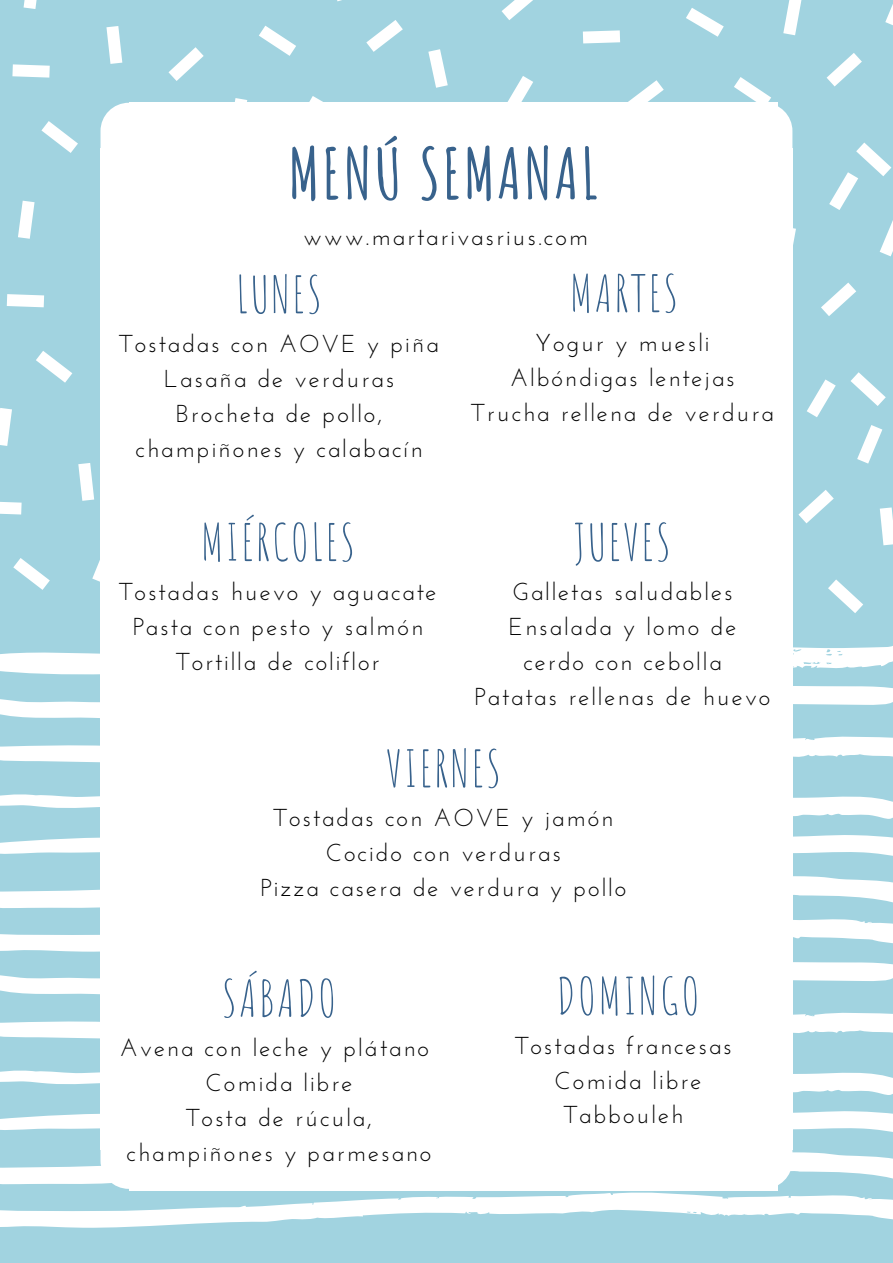
<style>
.page{position:relative;width:893px;height:1263px;background:#a1d3e0}
.page>*{position:absolute;margin:0;border:0;box-sizing:border-box;transform-origin:0 0}
.t1{font:700 69.6px "Amatic SC";letter-spacing:.03em;color:#38628c}
.t2{font:50.25px "Amatic SC";letter-spacing:.04em;color:#38628c}
.t3{font:24.45px/35px "Josefin Sans";letter-spacing:.08em;color:#000;text-align:center}
</style>
<div class="page">
<svg style="left:0;top:735px;width:893px;height:31px"></svg>
<svg style="left:0;top:831px;width:893px;height:27px"></svg>
<svg style="left:0;top:915px;width:893px;height:37px"></svg>
<svg style="left:0;top:789px;width:893px;height:30px"></svg>
<svg style="left:0;top:869px;width:893px;height:40px"></svg>
<svg style="left:0;top:645px;width:893px;height:76px"></svg>
<svg style="left:0;top:1011px;width:893px;height:31px"></svg>
<svg style="left:0;top:1107px;width:893px;height:28px"></svg>
<svg style="left:0;top:1065px;width:893px;height:30px"></svg>
<svg style="left:0;top:960px;width:893px;height:37px"></svg>
<svg style="left:507px;top:76px;width:26px;height:26px"></svg>
<svg style="left:827px;top:53px;width:35px;height:33px"></svg>
<svg style="left:783px;top:0;width:19px;height:35px"></svg>
<svg style="left:686px;top:8px;width:38px;height:29px"></svg>
<svg style="left:885px;top:4px;width:8px;height:21px"></svg>
<svg style="left:583px;top:30px;width:37px;height:13px"></svg>
<svg style="left:502px;top:0;width:31px;height:20px"></svg>
<svg style="left:628px;top:80px;width:36px;height:22px"></svg>
<svg style="left:428px;top:49px;width:20px;height:39px"></svg>
<svg style="left:259px;top:26px;width:37px;height:30px"></svg>
<svg style="left:106px;top:26px;width:16px;height:38px"></svg>
<svg style="left:168px;top:47px;width:36px;height:34px"></svg>
<svg style="left:235px;top:98px;width:12px;height:4px"></svg>
<svg style="left:309px;top:96px;width:14px;height:6px"></svg>
<svg style="left:41px;top:121px;width:37px;height:32px"></svg>
<svg style="left:366px;top:20px;width:37px;height:32px"></svg>
<svg style="left:24px;top:0;width:13px;height:9px"></svg>
<svg style="left:12px;top:64px;width:38px;height:14px"></svg>
<svg style="left:821px;top:283px;width:35px;height:33px"></svg>
<svg style="left:792px;top:227px;width:4px;height:38px"></svg>
<svg style="left:880px;top:220px;width:13px;height:36px"></svg>
<svg style="left:829px;top:143px;width:62px;height:67px"></svg>
<svg style="left:851px;top:372px;width:35px;height:34px"></svg>
<svg style="left:36px;top:351px;width:36px;height:32px"></svg>
<svg style="left:18px;top:201px;width:17px;height:38px"></svg>
<svg style="left:7px;top:294px;width:37px;height:13px"></svg>
<svg style="left:880px;top:507px;width:13px;height:38px"></svg>
<svg style="left:798px;top:490px;width:36px;height:33px"></svg>
<svg style="left:857px;top:425px;width:25px;height:39px"></svg>
<svg style="left:807px;top:379px;width:29px;height:38px"></svg>
<svg style="left:828px;top:579px;width:35px;height:34px"></svg>
<svg style="left:78px;top:463px;width:16px;height:38px"></svg>
<svg style="left:92px;top:560px;width:8px;height:22px"></svg>
<svg style="left:13px;top:558px;width:37px;height:32px"></svg>
<svg style="left:0;top:408px;width:12px;height:38px"></svg>
<svg style="left:0;top:501px;width:22px;height:13px"></svg>
<svg style="left:734px;top:77px;width:58px;height:71px"></svg>
<div style="left:749px;top:148px;width:43px;height:1001px;background:#fff"></div>
<div style="left:129px;top:102px;width:649px;height:1088px;background:#fff"></div>
<svg style="left:100px;top:103px;width:29px;height:45px"></svg>
<div style="left:100px;top:148px;width:44px;height:1001px;background:#fff"></div>
<svg style="left:0;top:1145px;width:893px;height:83px"></svg>
<svg style="left:749px;top:1148px;width:43px;height:41px"></svg>
<h1 class="t1" style="left:288px;top:129px;width:311px">MENÚ SEMANAL</h1>
<p class="t3" style="left:303px;top:222px;width:287px">www.martarivasrius.com</p>
<h2 class="t2" style="left:236px;top:262px;width:87px">LUNES</h2>
<p class="t3" style="left:119px;top:328px;width:321px">Tostadas con AOVE y piña<br>Lasaña de verduras<br>Brocheta de pollo, champiñones y calabacín</p>
<h2 class="t2" style="left:569px;top:261px;width:110px">MARTES</h2>
<p class="t3" style="left:471px;top:327px;width:304px">Yogur y muesli<br>Albóndigas lentejas<br>Trucha rellena de verdura</p>
<h2 class="t2" style="left:201px;top:510px;width:156px">MIÉRCOLES</h2>
<p class="t3" style="left:119px;top:576px;width:319px">Tostadas huevo y aguacate<br>Pasta con pesto y salmón<br>Tortilla de coliflor</p>
<h2 class="t2" style="left:574px;top:510px;width:98px">JUEVES</h2>
<p class="t3" style="left:475px;top:576px;width:297px">Galletas saludables<br>Ensalada y lomo de<br>cerdo con cebolla<br>Patatas rellenas de huevo</p>
<h2 class="t2" style="left:386px;top:736px;width:117px">VIERNES</h2>
<p class="t3" style="left:261px;top:802px;width:367px">Tostadas con AOVE y jamón<br>Cocido con verduras<br>Pizza casera de verdura y pollo</p>
<h2 class="t2" style="left:222px;top:966px;width:116px">SÁBADO</h2>
<p class="t3" style="left:120px;top:1032px;width:313px">Avena con leche y plátano<br>Comida libre<br>Tosta de rúcula, champiñones y parmesano</p>
<h2 class="t2" style="left:556px;top:963px;width:145px">DOMINGO</h2>
<p class="t3" style="left:515px;top:1030px;width:218px">Tostadas francesas<br>Comida libre<br>Tabbouleh</p>
</div>
